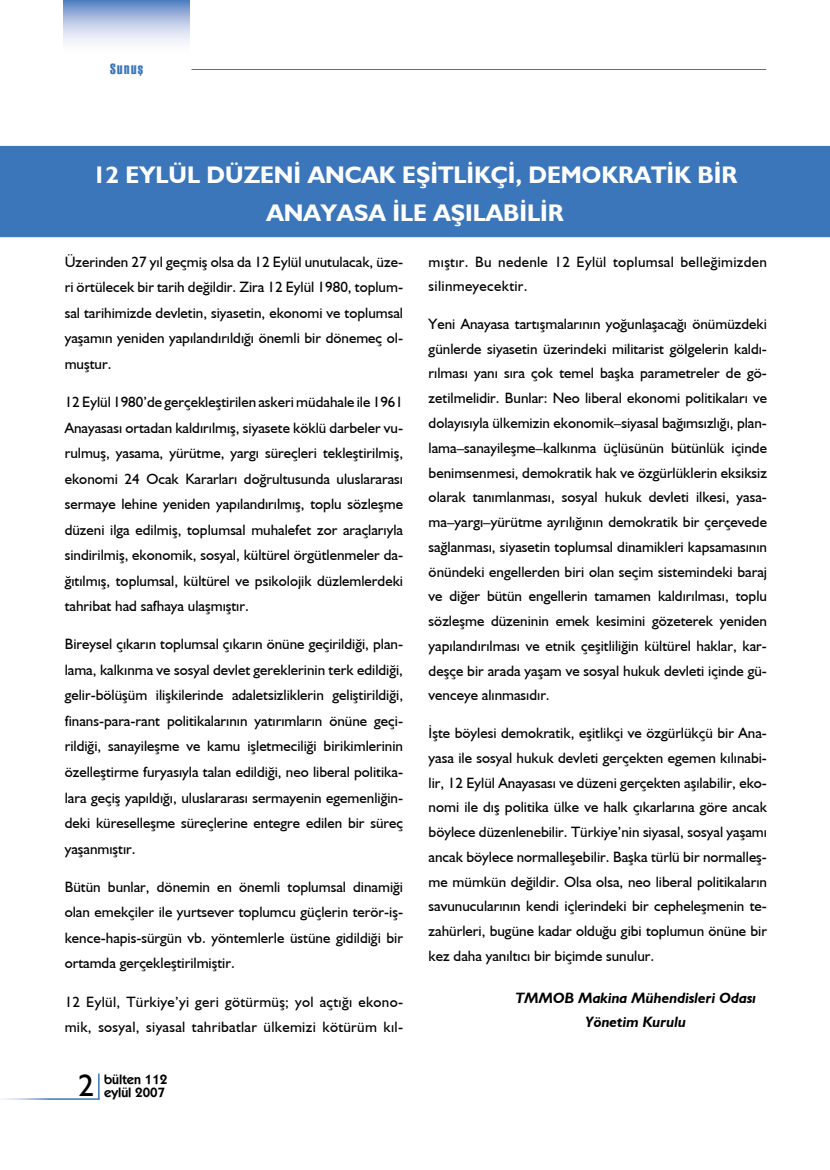
<style>
.page{position:relative;width:830px;height:1170px;background:#fff}
.page>*{position:absolute;margin:0;border:0;box-sizing:border-box;transform-origin:0 0}
.t1{font:31.5px "Humanist 521 BT";color:#000}
.t2{font:700 24px/37.5px "Humanist 521 BT";color:#fff;text-align:center}
.t3{font:15px/24.8px "Humanist 521 BT";color:#000;text-align:justify}
.t4{font:15px/25.5px "Humanist 521 BT";letter-spacing:.02em;color:#000}
.t5{font:italic 700 15px/24.8px "Humanist 521 BT";color:#000;text-align:center}
.t6{font:15px "Haettenschweiler";letter-spacing:.1em;color:#3b76bb}
.t7{font:600 13.5px/13.5px "Kabel IT Cby BT";color:#000}
</style>
<div class="page">
<hr style="left:191px;top:69px;width:574px;height:1px;background:#3b76bb">
<svg style="left:64px;top:0;width:125px;height:42px;background:#afc1e1"></svg>
<svg style="left:98px;top:1073px;width:1px;height:25px"></svg>
<div style="left:1px;top:147px;width:827px;height:89px;background:#3b76bb"></div>
<div style="left:0;top:146px;width:829px;height:91px;border:2px solid #3b76bb"></div>
<p class="t6" style="left:110px;top:58px;width:35px">Sunuş</p>
<h2 class="t2" style="left:93px;top:156px;width:645px">12 EYLÜL DÜZENİ ANCAK EŞİTLİKÇİ, DEMOKRATİK BİR<br>ANAYASA İLE AŞILABİLİR</h2>
<p class="t3" style="left:65px;top:248px;width:340px;line-height:25.5px">Üzerinden 27 yıl geçmiş olsa da 12 Eylül unutulacak, üze&shy;ri örtülecek bir tarih değildir. Zira 12 Eylül 1980, toplum&shy;sal tarihimizde devletin, siyasetin, ekonomi ve toplumsal yaşamın yeniden yapılandırıldığı önemli bir dönemeç ol&shy;muştur.</p>
<p class="t3" style="left:65px;top:389px;width:340px;line-height:25.5px">12 Eylül 1980’de gerçekleştirilen askeri müdahale ile 1961<br>Anayasası ortadan kaldırılmış, siyasete köklü darbeler vu&shy;rulmuş, yasama, yürütme, yargı süreçleri tekleştirilmiş, ekonomi 24 Ocak Kararları doğrultusunda uluslararası sermaye lehine yeniden yapılandırılmış, toplu sözleşme düzeni ilga edilmiş, toplumsal muhalefet zor araçlarıyla sindirilmiş, ekonomik, sosyal, kültürel örgütlenmeler da&shy;ğıtılmış, toplumsal, kültürel ve psikolojik düzlemlerdeki tahribat had safhaya ulaşmıştır.</p>
<p class="t3" style="left:65px;top:631px;width:340px;line-height:25.5px">Bireysel çıkarın toplumsal çıkarın önüne geçirildiği, plan&shy;lama, kalkınma ve sosyal devlet gereklerinin terk edildiği, gelir-bölüşüm ilişkilerinde adaletsizliklerin geliştirildiği, finans-para-rant politikalarının yatırımların önüne geçi&shy;rildiği, sanayileşme ve kamu işletmeciliği birikimlerinin özelleştirme furyasıyla talan edildiği, neo liberal politika&shy;lara geçiş yapıldığı, uluslararası sermayenin egemenliğin&shy;deki küreselleşme süreçlerine entegre edilen bir süreç yaşanmıştır.</p>
<p class="t3" style="left:65px;top:873px;width:340px;line-height:25.5px">Bütün bunlar, dönemin en önemli toplumsal dinamiği olan emekçiler ile yurtsever toplumcu güçlerin terör-iş&shy;kence-hapis-sürgün vb. yöntemlerle üstüne gidildiği bir ortamda gerçekleştirilmiştir.</p>
<p class="t4" style="left:65px;top:988px;width:340px">12 Eylül, Türkiye’yi geri götürmüş; yol açtığı ekono&shy;mik, sosyal, siyasal tahribatlar ülkemizi kötürüm kıl-</p>
<p class="t4" style="left:428px;top:249px;width:340px;line-height:24.8px">mıştır. Bu nedenle 12 Eylül toplumsal belleğimizden silinmeyecektir.</p>
<p class="t3" style="left:428px;top:311px;width:340px">Yeni Anayasa tartışmalarının yoğunlaşacağı önümüzdeki günlerde siyasetin üzerindeki militarist gölgelerin kaldı&shy;rılması yanı sıra çok temel başka parametreler de gö&shy;zetilmelidir. Bunlar: Neo liberal ekonomi politikaları ve dolayısıyla ülkemizin ekonomik–siyasal bağımsızlığı, plan&shy;lama–sanayileşme–kalkınma üçlüsünün bütünlük içinde benimsenmesi, demokratik hak ve özgürlüklerin eksiksiz olarak tanımlanması, sosyal hukuk devleti ilkesi, yasa&shy;ma–yargı–yürütme ayrılığının demokratik bir çerçevede sağlanması, siyasetin toplumsal dinamikleri kapsamasının önündeki engellerden biri olan seçim sistemindeki baraj ve diğer bütün engellerin tamamen kaldırılması, toplu sözleşme düzeninin emek kesimini gözeterek yeniden yapılandırılması ve etnik çeşitliliğin kültürel haklar, kar&shy;deşçe bir arada yaşam ve sosyal hukuk devleti içinde gü&shy;venceye alınmasıdır.</p>
<p class="t3" style="left:428px;top:720px;width:340px">İşte böylesi demokratik, eşitlikçi ve özgürlükçü bir Ana&shy;yasa ile sosyal hukuk devleti gerçekten egemen kılınabi&shy;lir, 12 Eylül Anayasası ve düzeni gerçekten aşılabilir, eko&shy;nomi ile dış politika ülke ve halk çıkarlarına göre ancak böylece düzenlenebilir. Türkiye’nin siyasal, sosyal yaşamı ancak böylece normalleşebilir. Başka türlü bir normalleş&shy;me mümkün değildir. Olsa olsa, neo liberal politikaların savunucularının kendi içlerindeki bir cepheleşmenin te&shy;zahürleri, bugüne kadar olduğu gibi toplumun önüne bir kez daha yanıltıcı bir biçimde sunulur.</p>
<p class="t5" style="left:515px;top:984px;width:242px">TMMOB Makina Mühendisleri Odası<br>Yönetim Kurulu</p>
<h1 class="t1" style="left:78px;top:1065px;width:17px">2</h1>
<p class="t7" style="left:104px;top:1071px;width:65px">bülten 112 eylül 2007</p>
</div>
